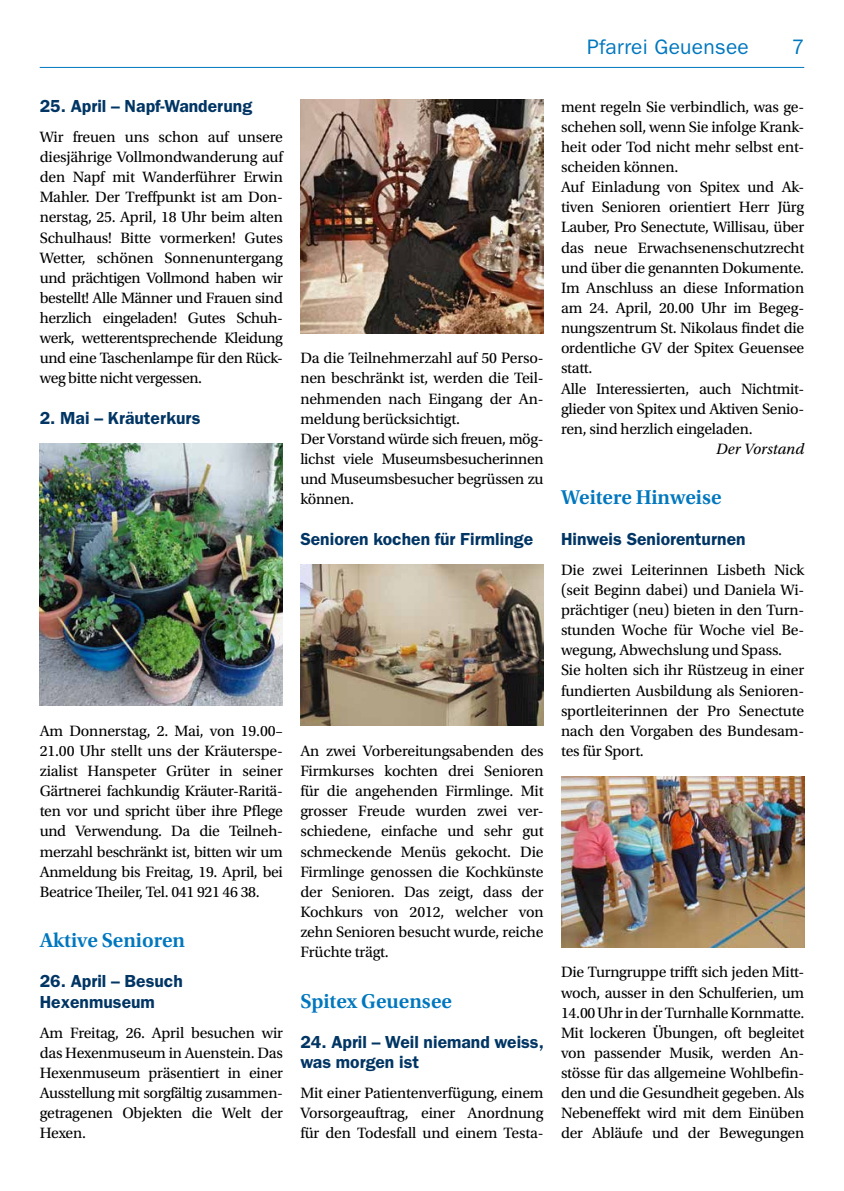
<style>
.page{position:relative;width:844px;height:1191px;background:#fff}
.page>*{position:absolute;margin:0;border:0;box-sizing:border-box;transform-origin:0 0}
.t1{font:600 21px "Utopia Std";color:#0077be}
.t2{font:21px "ITC Franklin Gothic Std";letter-spacing:.01em;color:#0077be}
.t3{font:600 17.5px/20.1px "ITC Franklin Gothic Std";color:#003564}
.t4{font:15.75px/20.1px "Utopia Std";letter-spacing:-.01em;color:#000;text-align:justify}
.t5{font:italic 15.75px "Utopia Std";color:#000}
</style>
<div class="page">
<hr style="left:40px;top:67px;width:764px;height:1px;background:#0077be">
<img style="left:40px;top:444px;width:243px;height:261px">
<img style="left:300px;top:99px;width:243px;height:234px">
<img style="left:300px;top:564px;width:243px;height:161px">
<img style="left:561px;top:776px;width:243px;height:171px">
<h1 class="t2" style="left:587px;top:35px;width:163px">Pfarrei Geuensee</h1>
<h1 class="t2" style="left:791px;top:35px;width:14px">7</h1>
<p class="t3" style="left:40px;top:96px;width:214px">25. April – Napf-Wanderung</p>
<p class="t4" style="left:40px;top:127px;width:245px">Wir freuen uns schon auf unsere diesjährige Vollmondwanderung auf den Napf mit Wanderführer Erwin Mahler. Der Treffpunkt ist am Don&shy;nerstag, 25. April, 18 Uhr beim alten Schulhaus! Bitte vormerken! Gutes Wetter, schönen Sonnenuntergang und prächtigen Vollmond haben wir bestellt! Alle Männer und Frauen sind herzlich eingeladen! Gutes Schuh&shy;werk, wetterentsprechende Kleidung und eine Taschenlampe für den Rück&shy;weg bitte nicht vergessen.</p>
<p class="t3" style="left:40px;top:408px;width:162px">2. Mai – Kräuterkurs</p>
<p class="t4" style="left:300px;top:348px;width:245px;text-align:left">Da die Teilnehmerzahl auf 50 Perso&shy;nen beschränkt ist, werden die Teil&shy;nehmenden nach Eingang der An&shy;meldung berücksichtigt.<br>Der Vorstand würde sich freuen, mög&shy;lichst viele Museumsbesucherinnen und Museumsbesucher begrüssen zu können.</p>
<p class="t3" style="left:300px;top:528px;width:234px">Senioren kochen für Firmlinge</p>
<p class="t4" style="left:40px;top:721px;width:245px">Am Donnerstag, 2. Mai, von 19.00– 21.00 Uhr stellt uns der Kräuterspe&shy;zialist Hanspeter Grüter in seiner Gärtnerei fachkundig Kräuter-Raritä&shy;ten vor und spricht über ihre Pflege und Verwendung. Da die Teilneh&shy;merzahl beschränkt ist, bitten wir um Anmeldung bis Freitag, 19. April, bei Beatrice Theiler, Tel. 041 921 46 38.</p>
<h1 class="t1" style="left:40px;top:928px;width:147px">Aktive Senioren</h1>
<p class="t3" style="left:40px;top:971px;width:144px">26. April – Besuch<br>Hexenmuseum</p>
<p class="t4" style="left:40px;top:1022px;width:245px">Am Freitag, 26. April besuchen wir das Hexenmuseum in Auenstein. Das Hexenmuseum präsentiert in einer Ausstellung mit sorgfältig zusammen&shy;getragenen Objekten die Welt der Hexen.</p>
<p class="t4" style="left:300px;top:741px;width:245px">An zwei Vorbereitungsabenden des Firmkurses kochten drei Senioren für die angehenden Firmlinge. Mit grosser Freude wurden zwei ver&shy;schiedene, einfache und sehr gut schmeckende Menüs gekocht. Die Firmlinge genossen die Kochkünste der Senioren. Das zeigt, dass der Kochkurs von 2012, welcher von zehn Senioren besucht wurde, reiche Früchte trägt.</p>
<h1 class="t1" style="left:300px;top:989px;width:153px">Spitex Geuensee</h1>
<p class="t3" style="left:300px;top:1031px;width:245px">24. April – Weil niemand weiss, was morgen ist</p>
<p class="t4" style="left:300px;top:1083px;width:245px">Mit einer Patientenverfügung, einem Vorsorgeauftrag, einer Anordnung für den Todesfall und einem Testa-</p>
<p class="t4" style="left:561px;top:97px;width:245px;text-align:left">ment regeln Sie verbindlich, was ge&shy;schehen soll, wenn Sie infolge Krank&shy;heit oder Tod nicht mehr selbst ent&shy;scheiden können.<br>Auf Einladung von Spitex und Ak&shy;tiven Senioren orientiert Herr Jürg<br>Lauber, Pro Senectute, Willisau, über das neue Erwachsenenschutzrecht und über die genannten Dokumente.<br>Im Anschluss an diese Information am 24. April, 20.00 Uhr im Begeg&shy;nungszentrum St. Nikolaus findet die ordentliche GV der Spitex Geuensee statt.<br>Alle Interessierten, auch Nichtmit&shy;glieder von Spitex und Aktiven Senio&shy;ren, sind herzlich eingeladen.</p>
<p class="t5" style="left:716px;top:440px;width:89px">Der Vorstand</p>
<h1 class="t1" style="left:561px;top:485px;width:162px">Weitere Hinweise</h1>
<p class="t3" style="left:561px;top:528px;width:186px">Hinweis Seniorenturnen</p>
<p class="t4" style="left:561px;top:560px;width:245px;text-align:left">Die zwei Leiterinnen Lisbeth Nick (seit Beginn dabei) und Daniela Wi&shy;prächtiger (neu) bieten in den Turn&shy;stunden Woche für Woche viel Be&shy;wegung, Abwechslung und Spass.<br>Sie holten sich ihr Rüstzeug in einer fundierten Ausbildung als Senioren&shy;sportleiterinnen der Pro Senectute nach den Vorgaben des Bundesam&shy;tes für Sport.</p>
<p class="t4" style="left:561px;top:962px;width:245px">Die Turngruppe trifft sich jeden Mitt&shy;woch, ausser in den Schulferien, um 14.00 Uhr in der Turnhalle Kornmatte.<br>Mit lockeren Übungen, oft begleitet von passender Musik, werden An&shy;stösse für das allgemeine Wohlbefin&shy;den und die Gesundheit gegeben. Als Nebeneffekt wird mit dem Einüben der Abläufe und der Bewegungen</p>
</div>
